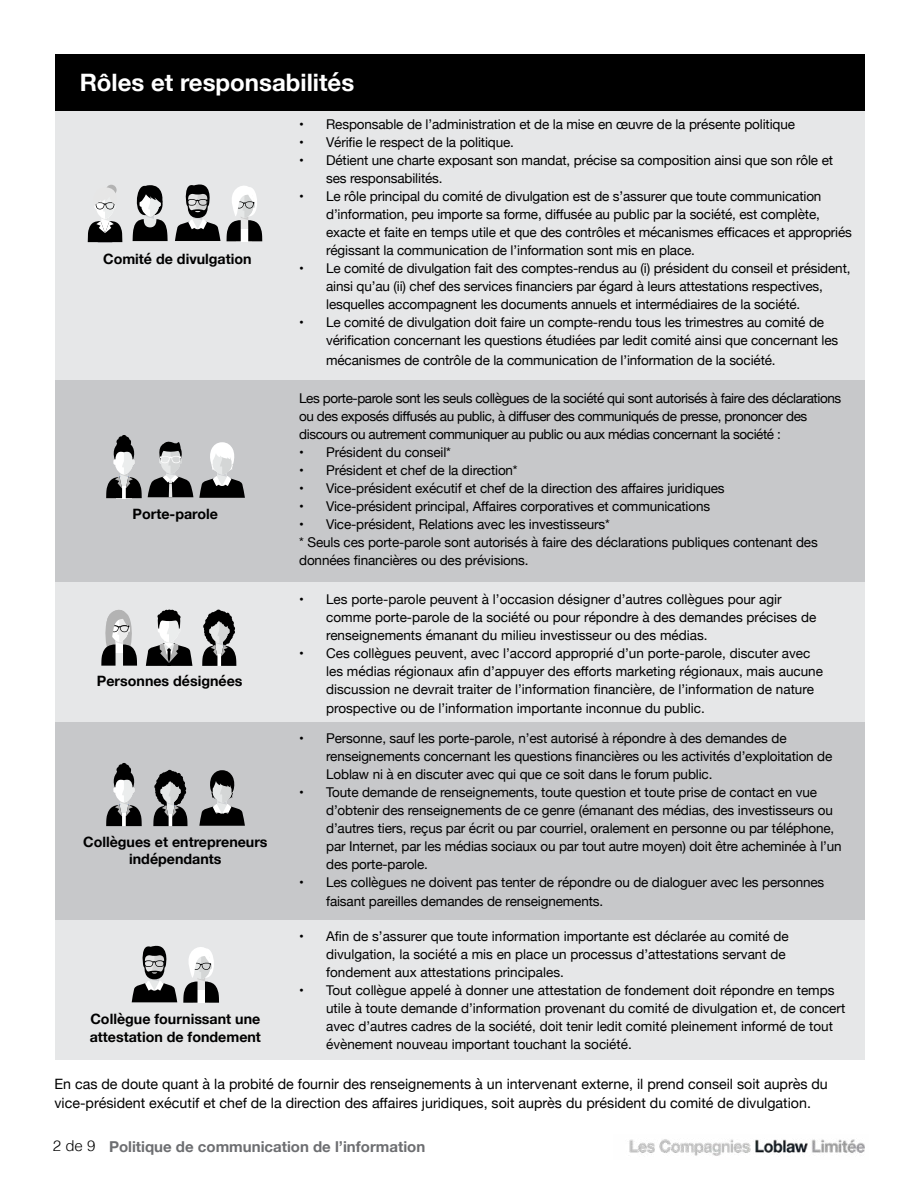
<style>
.page{position:relative;width:918px;height:1188px;background:#fff}
.page>*{position:absolute;margin:0;border:0;box-sizing:border-box;transform-origin:0 0}
.headings{font:700 24px "Helvetica Neue";color:#fff}
.t1{font:700 15px "Helvetica Neue";color:#6d6e71}
.paragraphs{font:14.25px "Helvetica Neue";color:#000}
.subtext_black{font:700 14.25px/17.1px "Helvetica Neue";color:#000;text-align:center}
.paragraphs-2{font:13.5px/18px "Helvetica Neue";letter-spacing:-.01em;color:#000}
.paragraphs-3{font:13.5px/18px "Helvetica Neue";letter-spacing:-.03em;color:#000}
.s1{font-family:"Helvetica";font-weight:300;color:#000}
</style>
<div class="page">
<img style="left:629px;top:1139px;width:236px;height:17px">
<div style="left:55px;top:367px;width:810px;height:216px;background:#c7c8ca"></div>
<div style="left:55px;top:722px;width:810px;height:198px;background:#c7c8ca"></div>
<div style="left:55px;top:583px;width:810px;height:139px;background:#e6e7e8"></div>
<div style="left:55px;top:920px;width:810px;height:139px;background:#e6e7e8"></div>
<div style="left:55px;top:110px;width:810px;height:270px;background:#e6e7e8"></div>
<div style="left:55px;top:54px;width:810px;height:56px;background:#000"></div>
<svg style="left:175px;top:184px;width:46px;height:57px"></svg>
<div style="left:106px;top:185px;width:11px;height:10px;background:#b3b3b3;border-radius:50%"></div>
<svg style="left:88px;top:187px;width:34px;height:55px"></svg>
<svg style="left:133px;top:185px;width:35px;height:56px"></svg>
<svg style="left:227px;top:186px;width:35px;height:55px"></svg>
<svg style="left:199px;top:442px;width:46px;height:56px"></svg>
<svg style="left:106px;top:435px;width:36px;height:63px"></svg>
<svg style="left:148px;top:441px;width:45px;height:56px"></svg>
<svg style="left:106px;top:763px;width:36px;height:63px"></svg>
<svg style="left:101px;top:609px;width:36px;height:57px"></svg>
<svg style="left:146px;top:610px;width:46px;height:56px"></svg>
<svg style="left:202px;top:610px;width:34px;height:56px"></svg>
<svg style="left:199px;top:770px;width:46px;height:56px"></svg>
<svg style="left:153px;top:770px;width:35px;height:56px"></svg>
<svg style="left:132px;top:945px;width:45px;height:57px"></svg>
<svg style="left:183px;top:947px;width:36px;height:56px"></svg>
<h2 class="headings" style="left:80px;top:64px;width:276px">Rôles et responsabilités</h2>
<p class="subtext_black" style="left:103px;top:250px;width:150px">Comité de divulgation</p>
<p class="subtext_black" style="left:133px;top:506px;width:87px">Porte-parole</p>
<p class="subtext_black" style="left:97px;top:673px;width:147px">Personnes désignées</p>
<p class="subtext_black" style="left:83px;top:834px;width:186px">Collègues et entrepreneurs indépendants</p>
<p class="paragraphs-2" style="left:299px;top:116px;width:497px">• Responsable de l’administration et de la mise en œuvre de la présente politique</p>
<p class="paragraphs-2" style="left:299px;top:134px;width:216px">• Vérifie le respect de la politique.</p>
<p class="paragraphs-2" style="left:326px;top:152px;width:508px;text-indent:-27px">• Détient une charte exposant son mandat, précise sa composition ainsi que son rôle et ses responsabilités.</p>
<p class="paragraphs-2" style="left:326px;top:188px;width:527px;text-indent:-27px">• Le rôle principal du comité de divulgation est de s’assurer que toute communication d’information, peu importe sa forme, diffusée au public par la société, est complète, exacte et faite en temps utile et que des contrôles et mécanismes efficaces et appropriés régissant la communication de l’information sont mis en place.</p>
<p class="paragraphs-2" style="left:326px;top:260px;width:526px;text-indent:-27px">• Le comité de divulgation fait des comptes-rendus au (i) président du conseil et président, ainsi qu’au (ii) chef des services financiers par égard à leurs attestations respectives, lesquelles accompagnent les documents annuels et intermédiaires de la société.</p>
<p class="paragraphs-2" style="left:326px;top:314px;width:514px;text-indent:-27px">• Le comité de divulgation doit faire un compte-rendu tous les trimestres au comité de vérification concernant les questions étudiées par ledit comité ainsi que concernant les</p>
<p class="paragraphs-2" style="left:326px;top:352px;width:451px">mécanismes de contrôle de la communication de l’information de la société.</p>
<p class="paragraphs-3" style="left:299px;top:390px;width:544px">Les porte-parole sont les seuls collègues de la société qui sont autorisés à faire des déclarations ou des exposés diffusés au public, à diffuser des communiqués de presse, prononcer des discours ou autrement communiquer au public ou aux médias concernant la société :</p>
<p class="paragraphs-2" style="left:299px;top:444px;width:153px">• Président du conseil*</p>
<p class="paragraphs-2" style="left:299px;top:462px;width:220px">• Président et chef de la direction*</p>
<p class="paragraphs-2" style="left:299px;top:480px;width:427px">• Vice-président exécutif et chef de la direction des affaires juridiques</p>
<p class="paragraphs-2" style="left:299px;top:498px;width:413px">• Vice-président principal, Affaires corporatives et communications</p>
<p class="paragraphs-2" style="left:299px;top:516px;width:312px">• Vice-président, Relations avec les investisseurs*</p>
<p class="paragraphs-2" style="left:299px;top:534px;width:520px">* Seuls ces porte-parole sont autorisés à faire des déclarations publiques contenant des données financières ou des prévisions.</p>
<p class="paragraphs-2" style="left:326px;top:591px;width:492px;text-indent:-27px">• Les porte-parole peuvent à l’occasion désigner d’autres collègues pour agir comme porte-parole de la société ou pour répondre à des demandes précises de renseignements émanant du milieu investisseur ou des médias.</p>
<p class="paragraphs-2" style="left:326px;top:645px;width:498px;text-indent:-27px">• Ces collègues peuvent, avec l’accord approprié d’un porte-parole, discuter avec les médias régionaux afin d’appuyer des efforts marketing régionaux, mais aucune discussion ne devrait traiter de l’information financière, de l’information de nature</p>
<p class="paragraphs-2" style="left:326px;top:700px;width:380px">prospective ou de l’information importante inconnue du public.</p>
<p class="paragraphs-2" style="left:326px;top:730px;width:508px;text-indent:-27px">• Personne, sauf les porte-parole, n’est autorisé à répondre à des demandes de renseignements concernant les questions financières ou les activités d’exploitation de<br>Loblaw ni à en discuter avec qui que ce soit dans le forum public.</p>
<p class="paragraphs-2" style="left:326px;top:784px;width:517px;text-indent:-27px">• Toute demande de renseignements, toute question et toute prise de contact en vue d’obtenir des renseignements de ce genre (émanant des médias, des investisseurs ou d’autres tiers, reçus par écrit ou par courriel, oralement en personne ou par téléphone, par Internet, par les médias sociaux ou par tout autre moyen) doit être acheminée à l’un des porte-parole.</p>
<p class="paragraphs-2" style="left:326px;top:873px;width:500px;line-height:19.5px;text-indent:-27px">• Les collègues ne doivent pas tenter de répondre ou de dialoguer avec les personnes faisant pareilles demandes de renseignements.</p>
<p class="paragraphs-2" style="left:326px;top:928px;width:464px;text-indent:-27px">• Afin de s’assurer que toute information importante est déclarée au comité de divulgation, la société a mis en place un processus d’attestations servant de fondement aux attestations principales.</p>
<p class="paragraphs-2" style="left:326px;top:982px;width:521px;text-indent:-27px">• Tout collègue appelé à donner une attestation de fondement doit répondre en temps utile à toute demande d’information provenant du comité de divulgation et, de concert avec d’autres cadres de la société, doit tenir ledit comité pleinement informé de tout évènement nouveau important touchant la société.</p>
<p class="paragraphs" style="left:55px;top:1073px;width:775px">En cas de doute quant à la probité de fournir des renseignements à un intervenant externe, il prend conseil soit auprès du</p>
<p class="paragraphs" style="left:55px;top:1093px;width:758px">vice-président exécutif et chef de la direction des affaires juridiques, soit auprès du président du comité de divulgation.</p>
<p class="subtext_black" style="left:90px;top:1011px;width:173px;text-align:left">Collègue fournissant une attestation de fondement</p>
<p class="t1" style="left:53px;top:1135px;width:374px"><span class="s1">2 de 9</span> Politique de communication de l’information</p>
</div>
